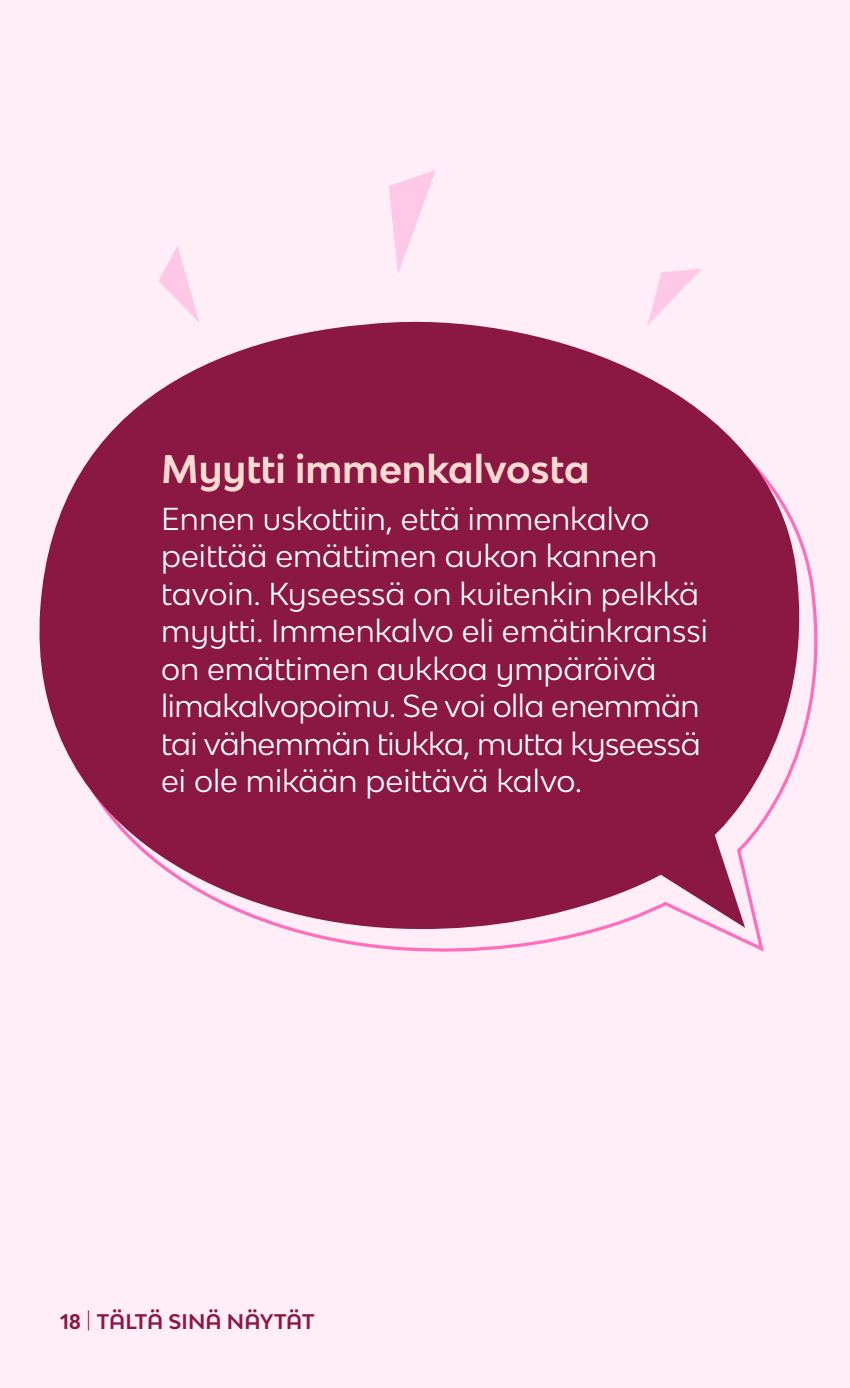
<style>
.page{position:relative;width:850px;height:1388px;background:#ffeef8}
.page>*{position:absolute;margin:0;border:0;box-sizing:border-box;transform-origin:0 0}
.t1{font:700 37.5px "Bw Modelica SS01";color:#ffdbd3}
.t2{font:30px/37.5px "Bw Modelica SS01";color:#fff}
.t3{font:700 20px "Bw Modelica SS01";color:#8b1842}
.s1{font-weight:300}
</style>
<div class="page">
<svg style="left:39px;top:321px;width:779px;height:617px;fill:#8b1842"></svg>
<svg style="left:159px;top:246px;width:41px;height:77px"></svg>
<svg style="left:389px;top:170px;width:47px;height:104px"></svg>
<svg style="left:646px;top:268px;width:56px;height:59px"></svg>
<p class="t1" style="left:161px;top:445px;width:430px">Myytti immenkalvosta</p>
<p class="t2" style="left:161px;top:499px;width:548px">Ennen uskottiin, että immenkalvo peittää emättimen aukon kannen tavoin. Kyseessä on kuitenkin pelkkä myytti. Immenkalvo eli emätinkranssi on emättimen aukkoa ympäröivä limakalvopoimu. Se voi olla enemmän tai vähemmän tiukka, mutta kyseessä ei ole mikään peittävä kalvo.</p>
<p class="t3" style="left:60px;top:1308px;width:256px">18 <span class="s1">|</span> TÄLTÄ SINÄ NÄYTÄT</p>
</div>
